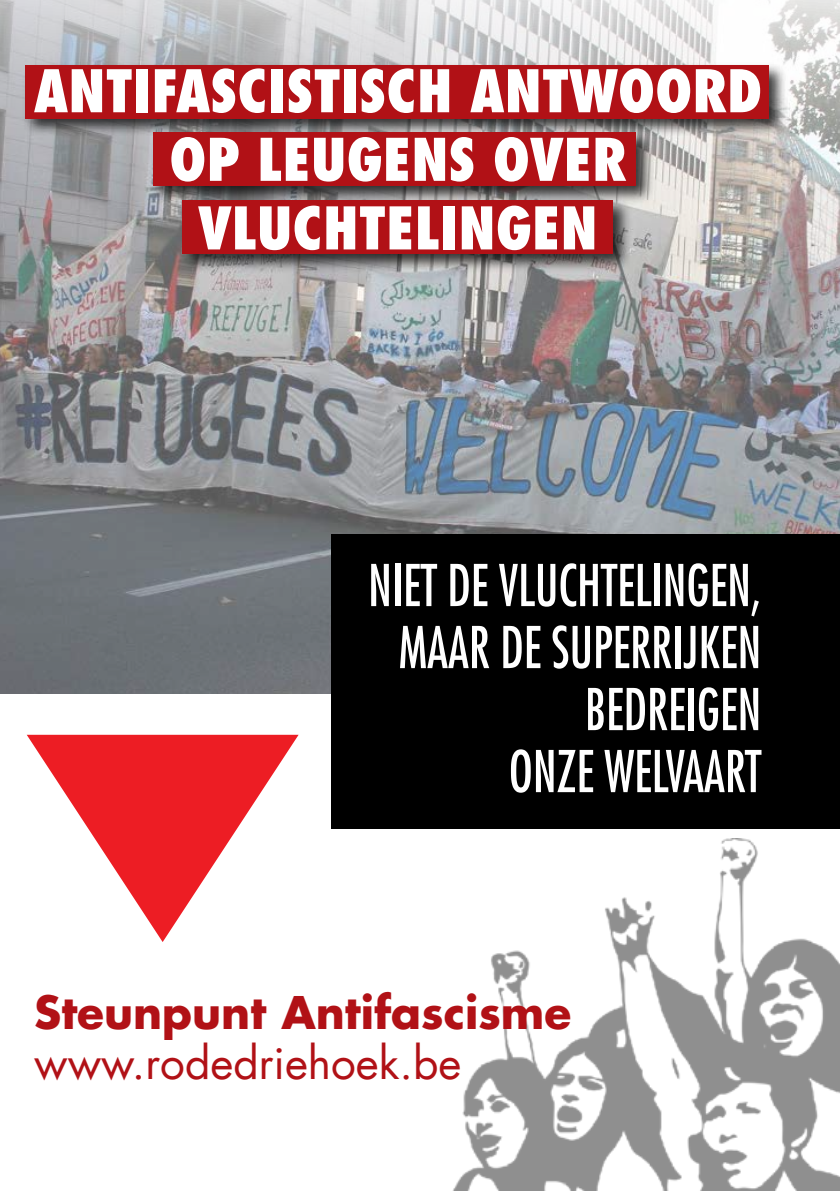
<style>
.page{position:relative;width:840px;height:1191px;background:#fff}
.page>*{position:absolute;margin:0;border:0;box-sizing:border-box;transform-origin:0 0}
.t1{font:800 condensed 57.2px/68.6px "Futura LT";color:#fff;text-align:center}
.t2{font:condensed 56px/62px "Futura LT";color:#fff;text-align:right;scale:.9 1}
.t3{font:700 44px "Futura LT";color:#b11116}
.t4{font:44px "Futura LT";color:#b11116}
</style>
<div class="page">
<img style="left:452px;top:838px;width:387px;height:353px">
<img style="left:0;top:0;width:839px;height:693px">
<div style="left:331px;top:534px;width:508px;height:295px;background:#000"></div>
<div style="left:22px;top:62px;width:765px;height:76px;background:#000;opacity:.75"></div>
<div style="left:25px;top:65px;width:743px;height:53px;background:#b11116"></div>
<div style="left:150px;top:130px;width:504px;height:75px;background:#000;opacity:.75"></div>
<div style="left:153px;top:133px;width:482px;height:53px;background:#b11116"></div>
<div style="left:180px;top:197px;width:452px;height:76px;background:#000;opacity:.75"></div>
<div style="left:183px;top:200px;width:429px;height:53px;background:#b11116"></div>
<svg style="left:27px;top:735px;width:271px;height:207px"></svg>
<p class="t1" style="left:34px;top:56px;width:729px">ANTIFASCISTISCH ANTWOORD<br>OP LEUGENS OVER<br>VLUCHTELINGEN</p>
<p class="t2" style="left:368px;top:554px;width:438px">NIET DE VLUCHTELINGEN,<br>MAAR DE SUPERRIJKEN<br>BEDREIGEN<br>ONZE WELVAART</p>
<p class="t3" style="left:34px;top:983px;width:538px">Steunpunt Antifascisme</p>
<p class="t4" style="left:34px;top:1035px;width:428px">www.rodedriehoek.be</p>
</div>
